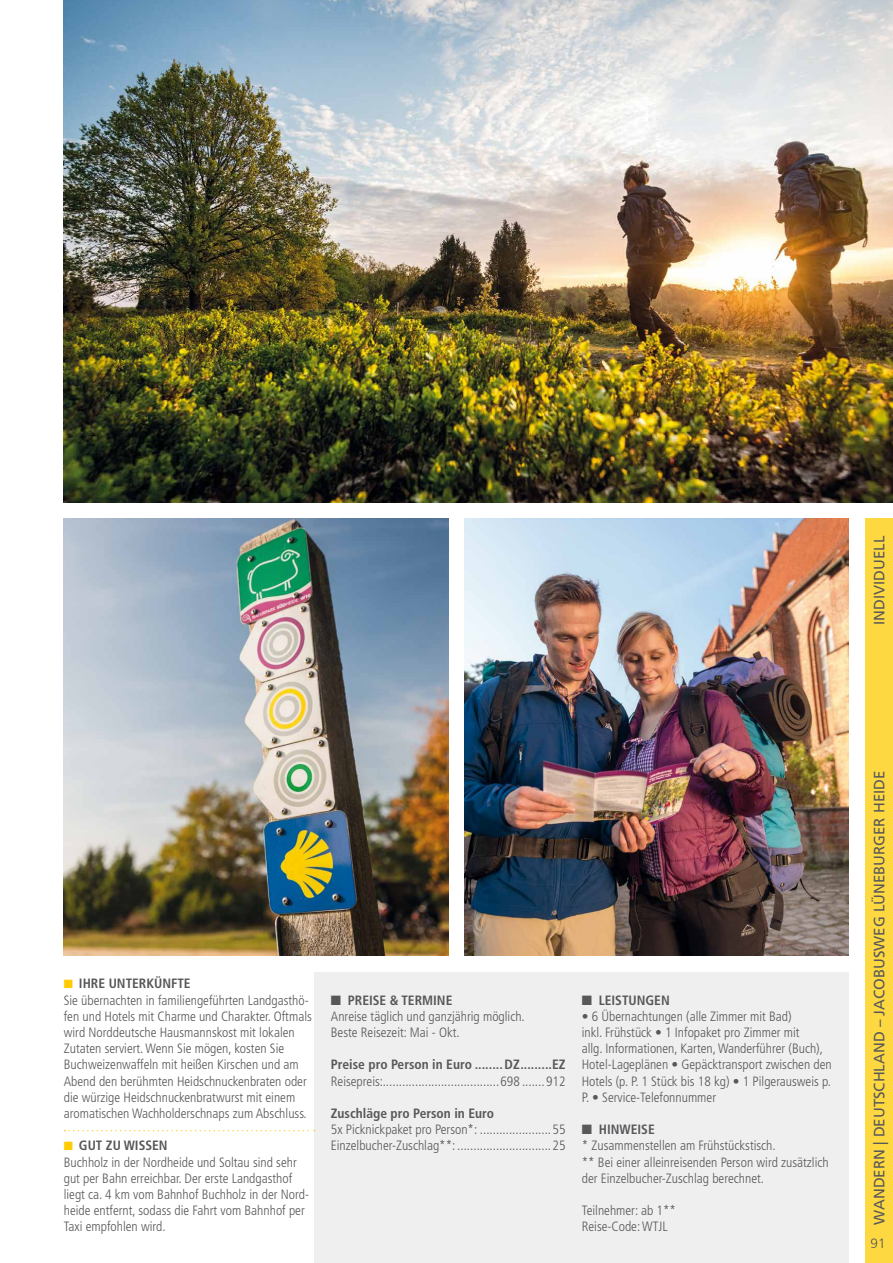
<style>
.page{position:relative;width:893px;height:1263px;background:#fff}
.page>*{position:absolute;margin:0;border:0;box-sizing:border-box;transform-origin:0 0}
.t1{font:15px "Frutiger LT Std";color:#58585a}
.t2{font:300 condensed 13.5px/16.2px "Frutiger LT Std";color:#58585a}
.t3{font:700 condensed 13.5px "Frutiger LT Std";color:#58585a}
.t4{font:300 13.5px "Frutiger LT Std";color:#58585a}
.s1{color:#fecc00}
.s2{font-weight:700}
</style>
<div class="page">
<div style="left:865px;top:518px;width:28px;height:745px;background:#fed840"></div>
<img style="left:64px;top:0;width:829px;height:502px">
<img style="left:64px;top:518px;width:384px;height:438px">
<img style="left:464px;top:518px;width:385px;height:438px">
<div style="left:315px;top:972px;width:534px;height:291px;background:#efeff0"></div>
<svg style="left:65px;top:1130px;width:250px;height:1px"></svg>
<p class="t1" style="left:870px;top:625px;width:91px;rotate:-90deg">INDIVIDUELL</p>
<p class="t2" style="left:64px;top:976px;width:250px"><span class="s1">■</span> <span class="s2">IHRE UNTERKÜNFTE<br></span>Sie übernachten in familiengeführten Landgasthö&shy;fen und Hotels mit Charme und Charakter. Oftmals wird Norddeutsche Hausmannskost mit lokalen Zutaten serviert. Wenn Sie mögen, kosten Sie Buchweizenwaffeln mit heißen Kirschen und am Abend den berühmten Heidschnuckenbraten oder die würzige Heidschnuckenbratwurst mit einem aromatischen Wachholderschnaps zum Abschluss.</p>
<p class="t2" style="left:64px;top:1138px;width:247px"><span class="s1">■</span> <span class="s2">GUT ZU WISSEN<br></span>Buchholz in der Nordheide und Soltau sind sehr gut per Bahn erreichbar. Der erste Landgasthof liegt ca. 4 km vom Bahnhof Buchholz in der Nord&shy;heide entfernt, sodass die Fahrt vom Bahnhof per Taxi empfohlen wird.</p>
<p class="t2" style="left:331px;top:992px;width:195px">■ <span class="s2">PREISE &amp; TERMINE<br></span>Anreise täglich und ganzjährig möglich.<br>Beste Reisezeit: Mai - Okt.</p>
<p class="t3" style="left:331px;top:1057px;width:236px">Preise pro Person in Euro ........DZ.........EZ</p>
<p class="t2" style="left:331px;top:1073px;width:236px">Reisepreis:....................................698 .......912</p>
<p class="t3" style="left:331px;top:1105px;width:165px">Zuschläge pro Person in Euro</p>
<p class="t2" style="left:331px;top:1121px;width:236px">5x Picknickpaket pro Person*: ......................55<br>Einzelbucher-Zuschlag**: .............................25</p>
<p class="t3" style="left:582px;top:992px;width:90px">■ LEISTUNGEN</p>
<p class="t2" style="left:582px;top:1008px;width:252px">• 6 Übernachtungen (alle Zimmer mit Bad)<br>inkl. Frühstück • 1 Infopaket pro Zimmer mit<br>allg. Informationen, Karten, Wanderführer (Buch), Hotel-Lageplänen • Gepäcktransport zwischen den Hotels (p. P. 1 Stück bis 18 kg) • 1 Pilgerausweis p.<br>P. • Service-Telefonnummer</p>
<p class="t2" style="left:582px;top:1121px;width:248px">■ <span class="s2">HINWEISE<br></span>* Zusammenstellen am Frühstückstisch.<br>** Bei einer alleinreisenden Person wird zusätzlich der Einzelbucher-Zuschlag berechnet.</p>
<p class="t2" style="left:582px;top:1202px;width:96px">Teilnehmer: ab 1**<br>Reise-Code: WTJL</p>
<p class="t1" style="left:870px;top:1225px;width:455px;rotate:-90deg">WANDERN | DEUTSCHLAND – JACOBUSWEG LÜNEBURGER HEIDE</p>
<p class="t4" style="left:871px;top:1235px;width:17px">91</p>
</div>
